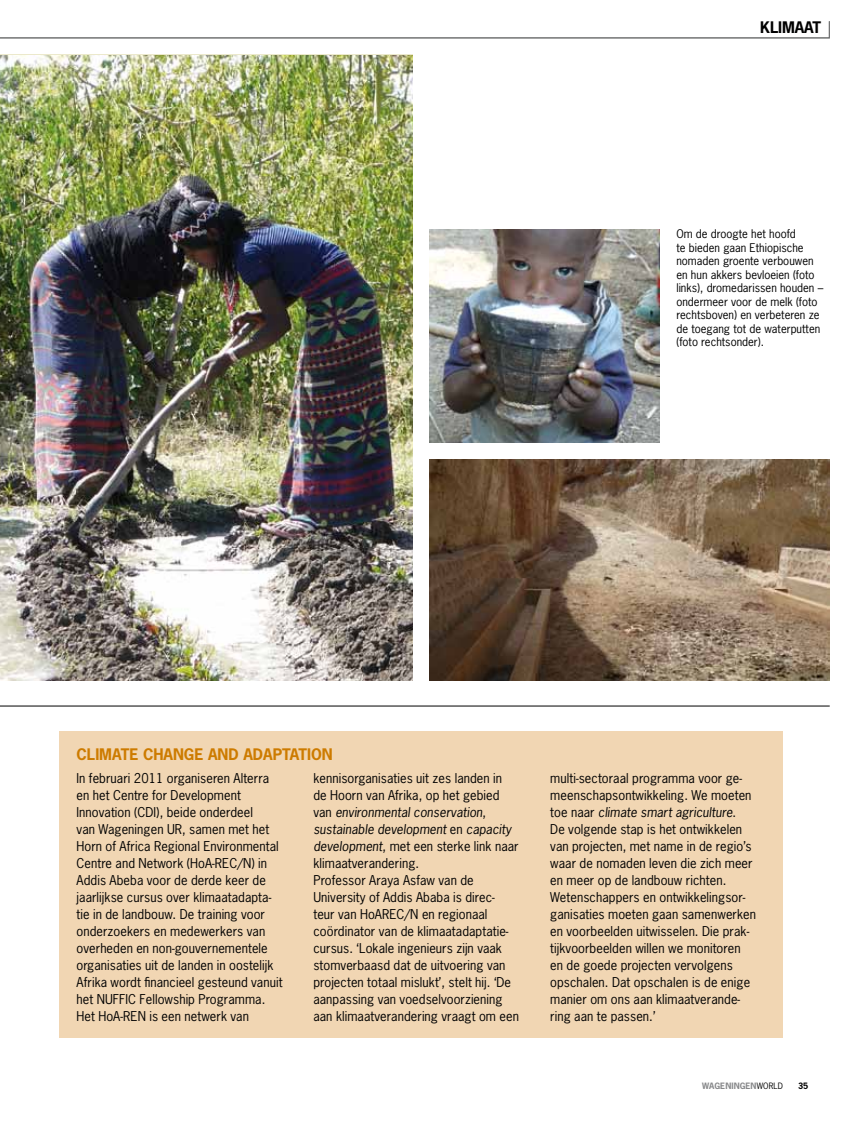
<style>
.page{position:relative;width:851px;height:1127px;background:#fff}
.page>*{position:absolute;margin:0;border:0;box-sizing:border-box;transform-origin:0 0}
.t1{font:700 15px "News Gothic Std";color:#cd7b00}
.t2{font:700 15px "News Gothic Std";letter-spacing:-.01em;color:#000}
.t3{font:12.75px/17px "News Gothic Std";letter-spacing:.005em;color:#000}
.t4{font:11.25px/13.5px "News Gothic Std";color:#000}
.t5{font:700 8.25px "News Gothic Std";letter-spacing:.01em;color:#87888a}
.t6{font:700 8.25px "News Gothic Std";color:#000}
.s1{font-style:italic}
.s2{font-weight:400;color:#000}
</style>
<div class="page">
<div style="left:60px;top:731px;width:722px;height:306px;background:#f1d6b3"></div>
<hr style="left:0;top:706px;width:829px;height:1px;background:#000">
<img style="left:0;top:56px;width:412px;height:624px">
<img style="left:429px;top:230px;width:230px;height:212px">
<img style="left:429px;top:459px;width:400px;height:221px">
<svg style="left:0;top:21px;width:830px;height:18px"></svg>
<p class="t2" style="left:760px;top:17px;width:62px">KLIMAAT</p>
<p class="t4" style="left:676px;top:227px;width:148px">Om de droogte het hoofd<br>te bieden gaan Ethiopische nomaden groente verbouwen en hun akkers bevloeien (foto links), dromedarissen houden – ondermeer voor de melk (foto rechtsboven) en verbeteren ze de toegang tot de waterputten (foto rechtsonder).</p>
<p class="t1" style="left:77px;top:744px;width:258px">CLIMATE CHANGE AND ADAPTATION</p>
<p class="t3" style="left:77px;top:769px;width:207px">In februari 2011 organiseren Alterra en het Centre for Development Innovation (CDI), beide onderdeel<br>van Wageningen UR, samen met het Horn of Africa Regional Environmental Centre and Network (HoA-REC/N) in Addis Abeba voor de derde keer de jaarlijkse cursus over klimaatadapta&shy;tie in de landbouw. De training voor onderzoekers en medewerkers van overheden en non-gouvernementele organisaties uit de landen in oostelijk Afrika wordt financieel gesteund vanuit het NUFFIC Fellowship Programma.<br>Het HoA-REN is een netwerk van</p>
<p class="t3" style="left:313px;top:769px;width:207px">kennisorganisaties uit zes landen in<br>de Hoorn van Afrika, op het gebied van <span class="s1">environmental conservation</span>, <span class="s1">sustainable development</span> en <span class="s1">capacity development</span>, met een sterke link naar klimaatverandering.<br>Professor Araya Asfaw van de University of Addis Ababa is direc&shy;teur van HoAREC/N en regionaal coördinator van de klimaatadaptatie&shy;cursus. ‘Lokale ingenieurs zijn vaak stomverbaasd dat de uitvoering van projecten totaal mislukt’, stelt hij. ‘De aanpassing van voedselvoorziening aan klimaatverandering vraagt om een</p>
<p class="t3" style="left:550px;top:769px;width:207px">multi-sectoraal programma voor ge&shy;meenschapsontwikkeling. We moeten toe naar <span class="s1">climate smart agriculture</span>.<br>De volgende stap is het ontwikkelen van projecten, met name in de regio’s waar de nomaden leven die zich meer en meer op de landbouw richten.<br>Wetenschappers en ontwikkelingsor&shy;ganisaties moeten gaan samenwerken en voorbeelden uitwisselen. Die prak&shy;tijkvoorbeelden willen we monitoren en de goede projecten vervolgens opschalen. Dat opschalen is de enige manier om ons aan klimaatverande&shy;ring aan te passen.’</p>
<p class="t5" style="left:702px;top:1080px;width:82px">WAGENINGEN<span class="s2">world</span></p>
<p class="t6" style="left:798px;top:1080px;width:12px">35</p>
</div>
